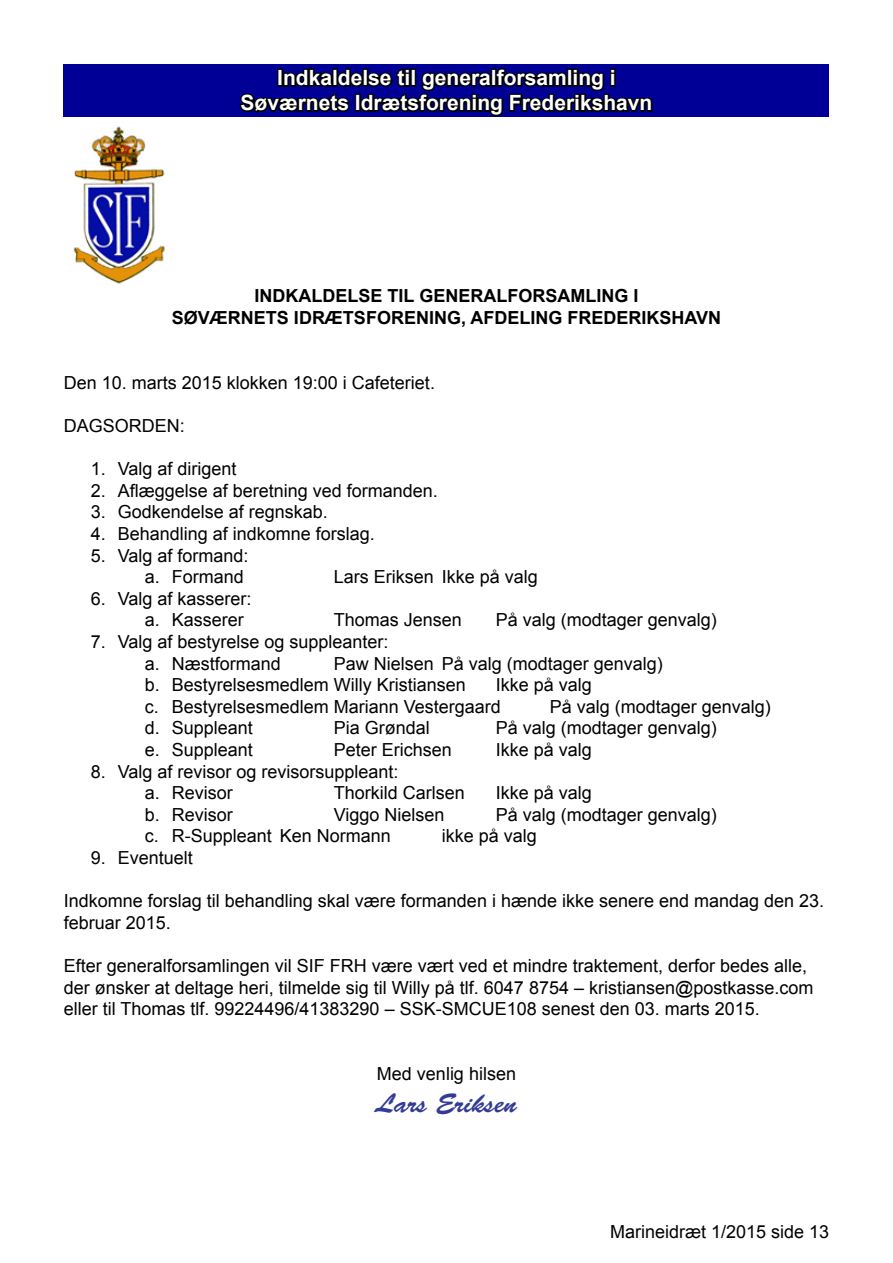
<style>
.page{position:relative;width:893px;height:1263px;background:#fff}
.page>*{position:absolute;margin:0;border:0;box-sizing:border-box;transform-origin:0 0}
.t1{font:27px "Brush Script Std";color:#323b97}
.t2{font:700 21px/25.2px "Arial";color:#fff;text-align:center}
.t3{font:18px/21.6px "Arial";color:#000}
.t4{font:700 18px/21.6px "Arial";color:#000;text-align:center}
</style>
<div class="page">
<div style="left:64px;top:64px;width:765px;height:52px;background:#000096"></div>
<svg style="left:238px;top:68px;width:416px;height:49px"></svg>
<img style="left:73px;top:126px;width:92px;height:158px">
<p class="t2" style="left:240px;top:65px;width:413px">Indkaldelse til generalforsamling i<br>Søværnets Idrætsforening Frederikshavn</p>
<p class="t4" style="left:172px;top:285px;width:551px">INDKALDELSE TIL GENERALFORSAMLING I<br>SØVÆRNETS IDRÆTSFORENING, AFDELING FREDERIKSHAVN</p>
<p class="t3" style="left:64px;top:371px;width:373px">Den 10. marts 2015 klokken 19:00 i Cafeteriet.</p>
<p class="t3" style="left:64px;top:415px;width:123px">DAGSORDEN:</p>
<p class="t3" style="left:91px;top:458px;width:147px">1. Valg af dirigent</p>
<p class="t3" style="left:91px;top:479px;width:349px">2. Aflæggelse af beretning ved formanden.</p>
<p class="t3" style="left:91px;top:501px;width:239px">3. Godkendelse af regnskab.</p>
<p class="t3" style="left:91px;top:523px;width:286px">4. Behandling af indkomne forslag.</p>
<p class="t3" style="left:91px;top:544px;width:159px;text-align:right">5. Valg af formand: a. Formand</p>
<p class="t3" style="left:334px;top:566px;width:206px">Lars Eriksen Ikke på valg</p>
<p class="t3" style="left:145px;top:587px;width:108px;text-indent:-54px">6. Valg af kasserer: a. Kasserer</p>
<p class="t3" style="left:334px;top:609px;width:130px">Thomas Jensen</p>
<p class="t3" style="left:496px;top:609px;width:223px">På valg (modtager genvalg)</p>
<p class="t3" style="left:145px;top:631px;width:245px;text-indent:-54px">7. Valg af bestyrelse og suppleanter: a. Næstformand</p>
<p class="t3" style="left:145px;top:652px;width:520px;text-indent:189px">Paw Nielsen På valg (modtager genvalg) b. Bestyrelsesmedlem Willy Kristiansen</p>
<p class="t3" style="left:145px;top:674px;width:449px;text-indent:351px">Ikke på valg c. Bestyrelsesmedlem Mariann Vestergaard</p>
<p class="t3" style="left:550px;top:695px;width:223px">På valg (modtager genvalg)</p>
<p class="t3" style="left:145px;top:717px;width:110px">d. Suppleant</p>
<p class="t3" style="left:334px;top:717px;width:98px">Pia Grøndal</p>
<p class="t3" style="left:496px;top:717px;width:223px">På valg (modtager genvalg)</p>
<p class="t3" style="left:145px;top:739px;width:110px">e. Suppleant</p>
<p class="t3" style="left:334px;top:739px;width:120px">Peter Erichsen</p>
<p class="t3" style="left:496px;top:739px;width:98px">Ikke på valg</p>
<p class="t3" style="left:145px;top:760px;width:255px;text-indent:-54px">8. Valg af revisor og revisorsuppleant: a. Revisor</p>
<p class="t3" style="left:334px;top:782px;width:133px">Thorkild Carlsen</p>
<p class="t3" style="left:496px;top:782px;width:98px">Ikke på valg</p>
<p class="t3" style="left:145px;top:803px;width:90px">b. Revisor</p>
<p class="t3" style="left:334px;top:803px;width:112px">Viggo Nielsen</p>
<p class="t3" style="left:496px;top:803px;width:223px">På valg (modtager genvalg)</p>
<p class="t3" style="left:145px;top:825px;width:248px">c. R-Suppleant Ken Normann</p>
<p class="t3" style="left:442px;top:825px;width:97px">ikke på valg</p>
<p class="t3" style="left:91px;top:847px;width:104px">9. Eventuelt</p>
<p class="t3" style="left:64px;top:890px;width:762px">Indkomne forslag til behandling skal være formanden i hænde ikke senere end mandag den 23. februar 2015.</p>
<p class="t3" style="left:64px;top:955px;width:751px">Efter generalforsamlingen vil SIF FRH være vært ved et mindre traktement, derfor bedes alle, der ønsker at deltage heri, tilmelde sig til Willy på tlf. 6047 8754 – kristiansen@postkasse.com eller til Thomas tlf. 99224496/41383290 – SSK-SMCUE108 senest den 03. marts 2015.</p>
<p class="t3" style="left:377px;top:1063px;width:141px">Med venlig hilsen</p>
<h1 class="t1" style="left:376px;top:1088px;width:143px">Lars Eriksen</h1>
<p class="t3" style="left:610px;top:1220px;width:221px">Marineidræt 1/2015 side 13</p>
</div>
